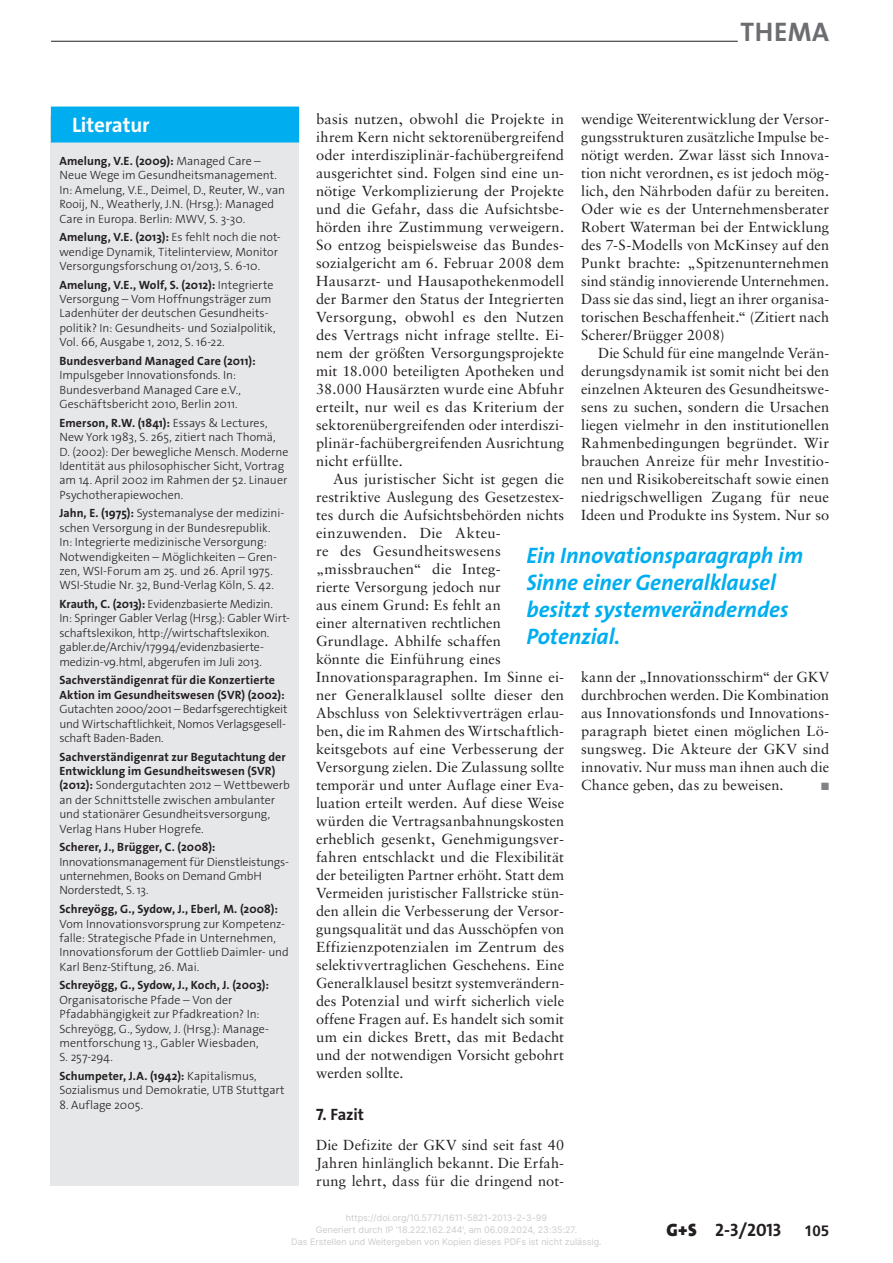
<style>
.page{position:relative;width:893px;height:1263px;background:#fff}
.page>*{position:absolute;margin:0;border:0;box-sizing:border-box;transform-origin:0 0}
.t1{font:700 27px "The Sans Os F";letter-spacing:.015em;color:#6c6d70}
.t2{font:italic 700 22.5px/27px "The Sans Os F";letter-spacing:-.005em;color:#00aeef}
.t3{font:700 21px "The Sans Os F";letter-spacing:-.01em;color:#fff}
.t4{font:700 18px "The Sans Os F";color:#231f20}
.t5{font:700 16.5px "The Sans Os F";letter-spacing:-.01em;color:#231f20}
.t6{font:700 15px "Frutiger";color:#231f20}
.t7{font:14.55px/18px "Sabon LT Std";letter-spacing:.005em;color:#231f20;text-align:justify}
.t8{font:300 12px/14.4px "The Sans Os F";color:#231f20}
.t9{font:700 12px/14.4px "The Sans Os F";letter-spacing:.01em;color:#231f20}
.t10{font:10.5px "Zapf Dingbats";color:#808285}
.t11{font:9px/12px "Inter";color:#ccc;text-align:center}
.s1{font-weight:700}
.s2{font-weight:900}
</style>
<div class="page">
<hr style="left:51px;top:41px;width:778px;height:1px;background:#231f20">
<hr style="left:738px;top:39px;width:91px;height:3px;background:#fff">
<div style="left:51px;top:116px;width:248px;height:1070px;background:#e6e7e9"></div>
<div style="left:51px;top:107px;width:248px;height:36px;background:#00aeef"></div>
<h1 class="t1" style="left:740px;top:14px;width:90px">THEMA</h1>
<h3 class="t3" style="left:72px;top:111px;width:79px">Literatur</h3>
<p class="t8" style="left:59px;top:154px;width:227px"><span class="s1">Amelung, V.E. (2009):</span> Managed Care – Neue Wege im Gesundheitsmanagement.<br>In: Amelung, V.E., Deimel, D., Reuter, W., van Rooij, N., Weatherly, J.N. (Hrsg.): Managed Care in Europa. Berlin: MWV, S. 3-30.</p>
<p class="t8" style="left:59px;top:230px;width:223px"><span class="s1">Amelung, V.E. (2013):</span> Es fehlt noch die not&shy;wendige Dynamik, Titelinterview, Monitor<br>Versorgungsforschung 01/2013, S. 6-10.</p>
<p class="t8" style="left:59px;top:277px;width:218px"><span class="s1">Amelung, V.E., Wolf, S. (2012):</span> Integrierte Versorgung – Vom Hoffnungsträger zum Ladenhüter der deutschen Gesundheits&shy;politik? In: Gesundheits- und Sozialpolitik, Vol. 66, Ausgabe 1, 2012, S. 16-22.</p>
<p class="t9" style="left:59px;top:354px;width:198px">Bundesverband Managed Care (2011):</p>
<p class="t8" style="left:59px;top:368px;width:183px">Impulsgeber Innovationsfonds. In:<br>Bundesverband Managed Care e.V.,<br>Geschäftsbericht 2010, Berlin 2011.</p>
<p class="t8" style="left:59px;top:416px;width:231px"><span class="s1">Emerson, R.W. (1841):</span> Essays &amp; Lectures, New York 1983, S. 265, zitiert nach Thomä, D. (2002): Der bewegliche Mensch. Moderne Identität aus philosophischer Sicht, Vortrag am 14. April 2002 im Rahmen der 52. Linauer Psychotherapiewochen.</p>
<p class="t8" style="left:59px;top:506px;width:226px"><span class="s1">Jahn, E. (1975):</span> Systemanalyse der medizini&shy;schen Versorgung in der Bundesrepublik.<br>In: Integrierte medizinische Versorgung:<br>Notwendigkeiten – Möglichkeiten – Gren&shy;zen, WSI-Forum am 25. und 26. April 1975.<br>WSI-Studie Nr. 32, Bund-Verlag Köln, S. 42.</p>
<p class="t8" style="left:59px;top:597px;width:232px"><span class="s1">Krauth, C. (2013):</span> Evidenzbasierte Medizin.<br>In: Springer Gabler Verlag (Hrsg.): Gabler Wirt&shy;schaftslexikon, http://wirtschaftslexikon. gabler.de/Archiv/17994/evidenzbasierte&shy;medizin-v9.html, abgerufen im Juli 2013.</p>
<p class="t9" style="left:59px;top:673px;width:227px">Sachverständigenrat für die Konzertierte<br>Aktion im Gesundheitswesen (SVR) (2002):</p>
<p class="t8" style="left:59px;top:702px;width:230px">Gutachten 2000/2001 – Bedarfsgerechtigkeit und Wirtschaftlichkeit, Nomos Verlagsgesell&shy;schaft Baden-Baden.</p>
<p class="t8" style="left:59px;top:749px;width:232px"><span class="s1">Sachverständigenrat zur Begutachtung der Entwicklung im Gesundheitswesen (SVR) (2012):</span> Sondergutachten 2012 – Wettbewerb an der Schnittstelle zwischen ambulanter und stationärer Gesundheitsversorgung, Verlag Hans Huber Hogrefe.</p>
<p class="t9" style="left:59px;top:840px;width:158px">Scherer, J., Brügger, C. (2008):</p>
<p class="t8" style="left:59px;top:854px;width:230px">Innovationsmanagement für Dienstleistungs&shy;unternehmen, Books on Demand GmbH<br>Norderstedt, S. 13.</p>
<p class="t9" style="left:59px;top:902px;width:220px">Schreyögg, G., Sydow, J., Eberl, M. (2008):</p>
<p class="t8" style="left:59px;top:916px;width:231px">Vom Innovationsvorsprung zur Kompetenz&shy;falle: Strategische Pfade in Unternehmen, Innovationsforum der Gottlieb Daimler- und Karl Benz-Stiftung, 26. Mai.</p>
<p class="t9" style="left:59px;top:978px;width:211px">Schreyögg, G., Sydow, J., Koch, J. (2003):</p>
<p class="t8" style="left:59px;top:992px;width:211px">Organisatorische Pfade – Von der Pfadabhängigkeit zur Pfadkreation? In:<br>Schreyögg, G., Sydow, J. (Hrsg.): Manage&shy;mentforschung 13., Gabler Wiesbaden, S. 257-294.</p>
<p class="t8" style="left:59px;top:1069px;width:227px"><span class="s1">Schumpeter, J.A. (1942):</span> Kapitalismus,<br>Sozialismus und Demokratie, UTB Stuttgart</p>
<p class="t8" style="left:59px;top:1098px;width:85px">8. Auflage 2005.</p>
<p class="t7" style="left:316px;top:110px;width:250px">basis nutzen, obwohl die Projekte in ihrem Kern nicht sektorenübergreifend oder interdisziplinär-fachübergreifend ausgerichtet sind. Folgen sind eine un&shy;nötige Verkomplizierung der Projekte und die Gefahr, dass die Aufsichtsbe&shy;hörden ihre Zustimmung verweigern.<br>So entzog beispielsweise das Bundes&shy;sozialgericht am 6. Februar 2008 dem Hausarzt- und Hausapothekenmodell der Barmer den Status der Integrierten Versorgung, obwohl es den Nutzen des Vertrags nicht infrage stellte. Ei&shy;nem der größten Versorgungsprojekte mit 18.000 beteiligten Apotheken und 38.000 Hausärzten wurde eine Abfuhr erteilt, nur weil es das Kriterium der sektorenübergreifenden oder interdiszi&shy;plinär-fachübergreifenden Ausrichtung nicht erfüllte.</p>
<p class="t7" style="left:316px;top:470px;width:250px;text-align:left;text-indent:17px">Aus juristischer Sicht ist gegen die restriktive Auslegung des Gesetzestex&shy;tes durch die Aufsichtsbehörden nichts einzuwenden. Die Akteu-<br>re des Gesundheitswesens „missbrauchen“ die Integ-<br>rierte Versorgung jedoch nur<br>aus einem Grund: Es fehlt an<br>einer alternativen rechtlichen Grundlage. Abhilfe schaffen<br>könnte die Einführung eines Innovationsparagraphen. Im Sinne ei&shy;ner Generalklausel sollte dieser den Abschluss von Selektivverträgen erlau&shy;ben, die im Rahmen des Wirtschaftlich&shy;keitsgebots auf eine Verbesserung der Versorgung zielen. Die Zulassung sollte temporär und unter Auflage einer Eva&shy;luation erteilt werden. Auf diese Weise würden die Vertragsanbahnungskosten erheblich gesenkt, Genehmigungsver&shy;fahren entschlackt und die Flexibilität der beteiligten Partner erhöht. Statt dem Vermeiden juristischer Fallstricke stün&shy;den allein die Verbesserung der Versor&shy;gungsqualität und das Ausschöpfen von Effizienzpotenzialen im Zentrum des selektivvertraglichen Geschehens. Eine Generalklausel besitzt systemverändern&shy;des Potenzial und wirft sicherlich viele offene Fragen auf. Es handelt sich somit um ein dickes Brett, das mit Bedacht und der notwendigen Vorsicht gebohrt werden sollte.</p>
<p class="t5" style="left:316px;top:1103px;width:49px">7. Fazit</p>
<p class="t7" style="left:316px;top:1136px;width:250px">Die Defizite der GKV sind seit fast 40<br>Jahren hinlänglich bekannt. Die Erfah&shy;rung lehrt, dass für die dringend not-</p>
<p class="t7" style="left:581px;top:110px;width:250px">wendige Weiterentwicklung der Versor&shy;gungsstrukturen zusätzliche Impulse be&shy;nötigt werden. Zwar lässt sich Innova&shy;tion nicht verordnen, es ist jedoch mög&shy;lich, den Nährboden dafür zu bereiten.<br>Oder wie es der Unternehmensberater Robert Waterman bei der Entwicklung des 7-S-Modells von McKinsey auf den Punkt brachte: „Spitzenunternehmen sind ständig innovierende Unternehmen.<br>Dass sie das sind, liegt an ihrer organisa&shy;torischen Beschaffenheit.“ (Zitiert nach Scherer/Brügger 2008)</p>
<p class="t7" style="left:581px;top:344px;width:250px;text-indent:17px">Die Schuld für eine mangelnde Verän&shy;derungsdynamik ist somit nicht bei den einzelnen Akteuren des Gesundheitswe&shy;sens zu suchen, sondern die Ursachen liegen vielmehr in den institutionellen Rahmenbedingungen begründet. Wir brauchen Anreize für mehr Investitio&shy;nen und Risikobereitschaft sowie einen niedrigschwelligen Zugang für neue Ideen und Produkte ins System. Nur so</p>
<h2 class="t2" style="left:526px;top:543px;width:278px">Ein Innovationsparagraph im<br>Sinne einer Generalklausel besitzt systemveränderndes<br>Potenzial.</h2>
<p class="t7" style="left:581px;top:668px;width:250px">kann der „Innovationsschirm“ der GKV durchbrochen werden. Die Kombination aus Innovationsfonds und Innovations&shy;paragraph bietet einen möglichen Lö&shy;sungsweg. Die Akteure der GKV sind innovativ. Nur muss man ihnen auch die Chance geben, das zu beweisen.</p>
<p class="t10" style="left:821px;top:782px;width:9px">■</p>
<p class="t11" style="left:291px;top:1212px;width:312px">https://doi.org/10.5771/1611-5821-2013-2-3-99<br>Generiert durch IP '18.222.162.244', am 06.09.2024, 23:35:27.<br>Das Erstellen und Weitergeben von Kopien dieses PDFs ist nicht zulässig.</p>
<p class="t4" style="left:666px;top:1219px;width:117px"><span class="s2">G+S</span> 2-3/2013</p>
<p class="t6" style="left:804px;top:1222px;width:26px">105</p>
</div>
